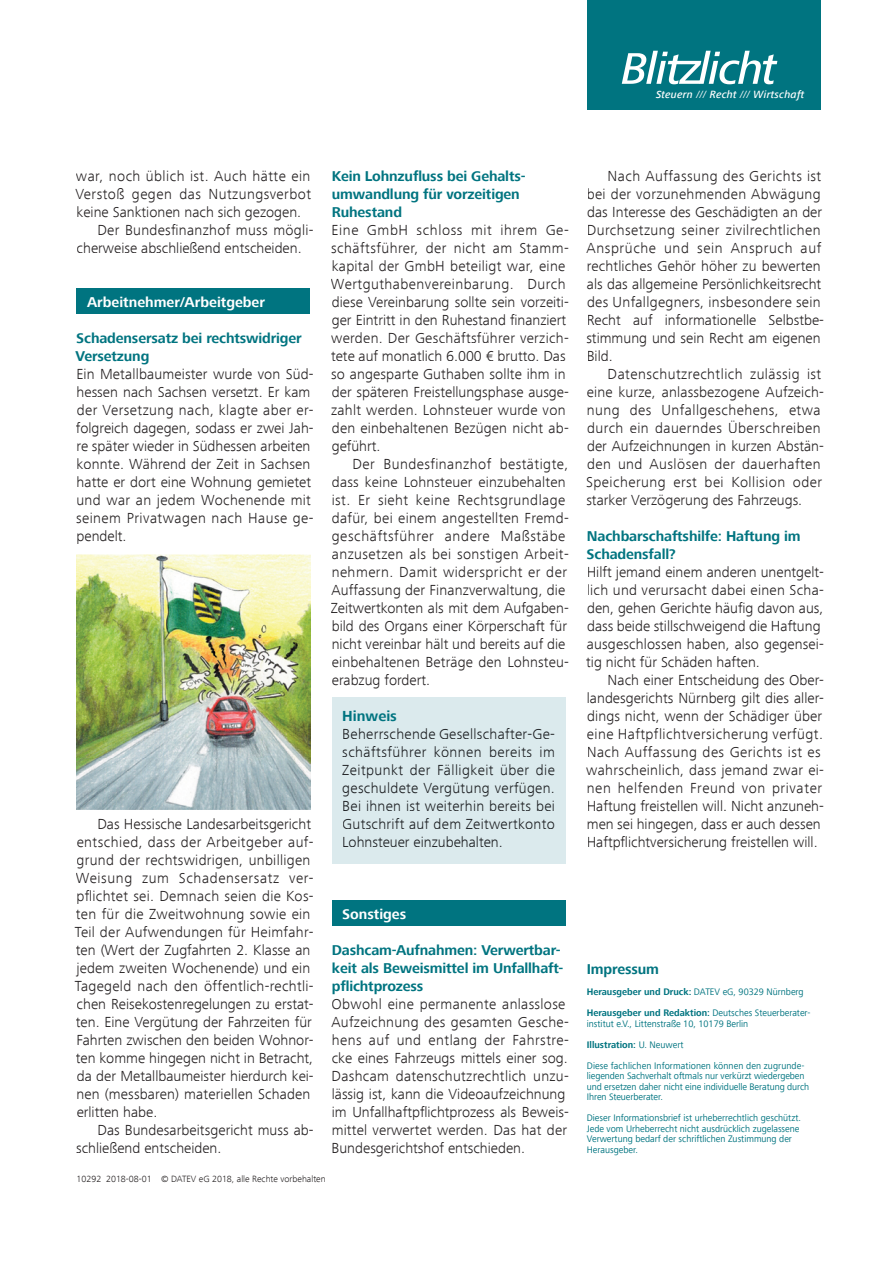
<style>
.page{position:relative;width:893px;height:1263px;background:#fff}
.page>*{position:absolute;margin:0;border:0;box-sizing:border-box;transform-origin:0 0}
.t1{font:300 15px/18px "Frutiger Next Com";letter-spacing:.01em;color:#231f20}
.t2{font:300 15px/18px "Frutiger Next Com";letter-spacing:.03em;color:#231f20}
.t3{font:300 15px/18px "Frutiger Next Com";color:#1a1c1f;text-align:justify}
.t4{font:700 15px "Frutiger Next Com";color:#007480}
.t5{font:700 14.7px/18px "Frutiger Next Com";letter-spacing:-.01em;color:#007480}
.t6{font:700 14.7px "Frutiger Next Com";color:#fff}
.t7{font:italic 500 10.8px "Frutiger Next Com";letter-spacing:.02em;color:#fff}
.t8{font:9.75px/10.5px "Frutiger Next Com";color:#007480;scale:.96 1}
.t9{font:700 9.75px/21px "Frutiger Next Com";color:#007480;scale:.96 1}
.t10{font:300 9.3px "Frutiger Next Com";color:#231f20}
.s1{font-weight:400}
.s2{font-weight:700}
</style>
<div class="page">
<div style="left:587px;top:0;width:234px;height:110px;background:#007480"></div>
<svg style="left:622px;top:51px;width:155px;height:33px"></svg>
<div style="left:332px;top:901px;width:234px;height:25px;background:#007480"></div>
<div style="left:332px;top:697px;width:234px;height:167px;background:#dbeaed"></div>
<div style="left:77px;top:289px;width:233px;height:25px;background:#007480"></div>
<img style="left:77px;top:554px;width:233px;height:255px">
<p class="t7" style="left:656px;top:88px;width:150px">Steuern <span class="s1">///</span> Recht <span class="s1">///</span> Wirtschaft</p>
<p class="t2" style="left:76px;top:167px;width:236px">war, noch üblich ist. Auch hätte ein</p>
<p class="t2" style="left:75px;top:185px;width:237px">Verstoß gegen das Nutzungsverbot</p>
<p class="t1" style="left:77px;top:203px;width:226px">keine Sanktionen nach sich gezogen.</p>
<p class="t1" style="left:97px;top:221px;width:218px">Der Bundesfinanzhof muss mögli-</p>
<p class="t1" style="left:77px;top:239px;width:227px">cherweise abschließend entscheiden.</p>
<p class="t6" style="left:87px;top:293px;width:180px">Arbeitnehmer/Arbeitgeber</p>
<p class="t5" style="left:76px;top:329px;width:228px">Schadensersatz bei rechtswidriger<br>Versetzung</p>
<p class="t1" style="left:76px;top:365px;width:239px">Ein Metallbaumeister wurde von Süd&shy;hessen nach Sachsen versetzt. Er kam der Versetzung nach, klagte aber er&shy;folgreich dagegen, sodass er zwei Jah&shy;re später wieder in Südhessen arbeiten konnte. Während der Zeit in Sachsen hatte er dort eine Wohnung gemietet und war an jedem Wochenende mit seinem Privatwagen nach Hause ge&shy;pendelt.</p>
<p class="t1" style="left:75px;top:815px;width:240px;text-indent:23px">Das Hessische Landesarbeitsgericht entschied, dass der Arbeitgeber auf&shy;grund der rechtswidrigen, unbilligen Weisung zum Schadensersatz ver&shy;pflichtet sei. Demnach seien die Kos&shy;ten für die Zweitwohnung sowie ein Teil der Aufwendungen für Heimfahr&shy;ten (Wert der Zugfahrten 2. Klasse an jedem zweiten Wochenende) und ein Tagegeld nach den öffentlich-rechtli&shy;chen Reisekostenregelungen zu erstat&shy;ten. Eine Vergütung der Fahrzeiten für Fahrten zwischen den beiden Wohnor&shy;ten komme hingegen nicht in Betracht, da der Metallbaumeister hierdurch kei&shy;nen (messbaren) materiellen Schaden erlitten habe.</p>
<p class="t1" style="left:76px;top:1121px;width:239px;text-indent:21px">Das Bundesarbeitsgericht muss ab&shy;schließend entscheiden.</p>
<p class="t5" style="left:332px;top:167px;width:195px">Kein Lohnzufluss bei Gehalts&shy;umwandlung für vorzeitigen<br>Ruhestand</p>
<p class="t1" style="left:331px;top:221px;width:239px">Eine GmbH schloss mit ihrem Ge&shy;schäftsführer, der nicht am Stamm&shy;kapital der GmbH beteiligt war, eine Wertguthabenvereinbarung. Durch diese Vereinbarung sollte sein vorzeiti&shy;ger Eintritt in den Ruhestand finanziert werden. Der Geschäftsführer verzich&shy;tete auf monatlich 6.000 € brutto. Das so angesparte Guthaben sollte ihm in der späteren Freistellungsphase ausge&shy;zahlt werden. Lohnsteuer wurde von den einbehaltenen Bezügen nicht ab&shy;geführt.</p>
<p class="t1" style="left:331px;top:455px;width:240px;text-indent:22px">Der Bundesfinanzhof bestätigte, dass keine Lohnsteuer einzubehalten ist. Er sieht keine Rechtsgrundlage dafür, bei einem angestellten Fremd&shy;geschäftsführer andere Maßstäbe anzusetzen als bei sonstigen Arbeit&shy;nehmern. Damit widerspricht er der Auffassung der Finanzverwaltung, die Zeitwertkonten als mit dem Aufgaben&shy;bild des Organs einer Körperschaft für nicht vereinbar hält und bereits auf die einbehaltenen Beträge den Lohnsteu&shy;erabzug fordert.</p>
<p class="t4" style="left:342px;top:707px;width:56px">Hinweis</p>
<p class="t3" style="left:342px;top:725px;width:214px">Beherrschende Gesellschafter-Ge&shy;schäftsführer können bereits im Zeitpunkt der Fälligkeit über die geschuldete Vergütung verfügen.<br>Bei ihnen ist weiterhin bereits bei Gutschrift auf dem Zeitwertkonto Lohnsteuer einzubehalten.</p>
<p class="t6" style="left:342px;top:905px;width:66px">Sonstiges</p>
<p class="t5" style="left:332px;top:941px;width:233px">Dashcam-Aufnahmen: Verwertbar&shy;keit als Beweismittel im Unfallhaft&shy;pflichtprozess</p>
<p class="t1" style="left:331px;top:995px;width:239px">Obwohl eine permanente anlasslose Aufzeichnung des gesamten Gesche&shy;hens auf und entlang der Fahrstre&shy;cke eines Fahrzeugs mittels einer sog.<br>Dashcam datenschutzrechtlich unzu&shy;lässig ist, kann die Videoaufzeichnung im Unfallhaftpflichtprozess als Beweis&shy;mittel verwertet werden. Das hat der Bundesgerichtshof entschieden.</p>
<p class="t10" style="left:77px;top:1174px;width:251px">10292 2018-08-01 © DATEV eG 2018, alle Rechte vorbehalten</p>
<p class="t1" style="left:586px;top:167px;width:239px;text-indent:21px">Nach Auffassung des Gerichts ist bei der vorzunehmenden Abwägung das Interesse des Geschädigten an der Durchsetzung seiner zivilrechtlichen Ansprüche und sein Anspruch auf rechtliches Gehör höher zu bewerten als das allgemeine Persönlichkeitsrecht des Unfallgegners, insbesondere sein Recht auf informationelle Selbstbe&shy;stimmung und sein Recht am eigenen Bild.</p>
<p class="t2" style="left:586px;top:365px;width:239px;text-indent:22px">Datenschutzrechtlich zulässig ist eine kurze, anlassbezogene Aufzeich&shy;nung des Unfallgeschehens, etwa durch ein dauerndes Überschreiben der Aufzeichnungen in kurzen Abstän&shy;den und Auslösen der dauerhaften Speicherung erst bei Kollision oder starker Verzögerung des Fahrzeugs.</p>
<p class="t5" style="left:587px;top:527px;width:216px">Nachbarschaftshilfe: Haftung im<br>Schadensfall?</p>
<p class="t1" style="left:586px;top:563px;width:239px">Hilft jemand einem anderen unentgelt&shy;lich und verursacht dabei einen Scha&shy;den, gehen Gerichte häufig davon aus, dass beide stillschweigend die Haftung ausgeschlossen haben, also gegensei&shy;tig nicht für Schäden haften.</p>
<p class="t1" style="left:586px;top:671px;width:239px;text-indent:21px">Nach einer Entscheidung des Ober&shy;landesgerichts Nürnberg gilt dies aller&shy;dings nicht, wenn der Schädiger über eine Haftpflichtversicherung verfügt.<br>Nach Auffassung des Gerichts ist es wahrscheinlich, dass jemand zwar ei&shy;nen helfenden Freund von privater Haftung freistellen will. Nicht anzuneh&shy;men sei hingegen, dass er auch dessen Haftpflichtversicherung freistellen will.</p>
<p class="t5" style="left:587px;top:960px;width:74px">Impressum</p>
<p class="t9" style="left:587px;top:981px;width:235px">Herausgeber und Druck: <span class="s1">DATEV eG, 90329 Nürnberg<br></span>Herausgeber und Redaktion: <span class="s1">Deutsches Steuerberater-</span></p>
<p class="t8" style="left:587px;top:1013px;width:228px;line-height:21px">institut e.V., Littenstraße 10, 10179 Berlin<br><span class="s2">Illustration:</span> U. Neuwert<br>Diese fachlichen Informationen können den zugrunde-</p>
<p class="t8" style="left:587px;top:1070px;width:233px">liegenden Sachverhalt oftmals nur verkürzt wiedergeben und ersetzen daher nicht eine individuelle Beratung durch<br>Ihren Steuerberater.</p>
<p class="t8" style="left:587px;top:1112px;width:225px">Dieser Informationsbrief ist urheberrechtlich geschützt.<br>Jede vom Urheberrecht nicht ausdrücklich zugelassene Verwertung bedarf der schriftlichen Zustimmung der Herausgeber.</p>
</div>
